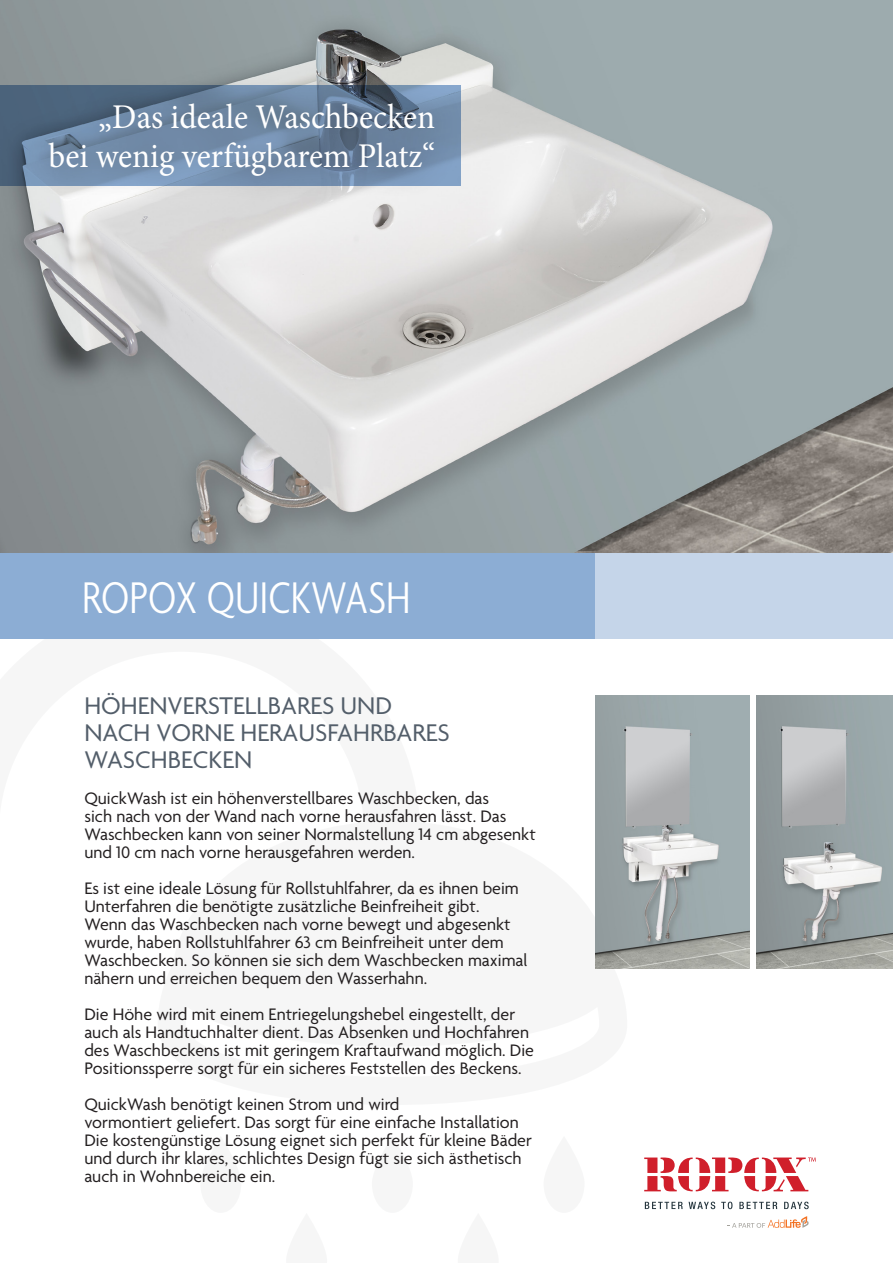
<style>
.page{position:relative;width:893px;height:1263px;background:#fff}
.page>*{position:absolute;margin:0;border:0;box-sizing:border-box;transform-origin:0 0}
.t1{font:300 condensed 48px "Agenda";color:#fff}
.t2{font:34.65px "Minion Pro";color:#fff;scale:.95 1}
.t3{font:26.1px/27px "Agenda";color:#535e6a}
.t4{font:18px/18px "Agenda";color:#231f20}
</style>
<div class="page">
<img style="left:0;top:0;width:893px;height:554px">
<div style="left:0;top:554px;width:893px;height:85px;background:#8cadd4"></div>
<div style="left:0;top:85px;width:460px;height:101px;background:#4a6179"></div>
<div style="left:20px;top:75px;width:443px;height:130px;background:#231f20;opacity:.75"></div>
<div style="left:595px;top:554px;width:298px;height:85px;background:#c5d5e9"></div>
<svg style="left:645px;top:1202px;width:38px;height:7px"></svg>
<svg style="left:689px;top:1201px;width:26px;height:8px"></svg>
<svg style="left:721px;top:1201px;width:11px;height:8px"></svg>
<svg style="left:739px;top:1202px;width:38px;height:7px"></svg>
<svg style="left:784px;top:1201px;width:25px;height:8px"></svg>
<svg style="left:644px;top:1157px;width:172px;height:34px"></svg>
<svg style="left:727px;top:1216px;width:82px;height:12px"></svg>
<img style="left:595px;top:695px;width:155px;height:273px">
<img style="left:757px;top:695px;width:136px;height:273px">
<p class="t2" style="left:98px;top:94px;width:356px">„Das ideale Waschbecken</p>
<p class="t2" style="left:48px;top:133px;width:409px">bei wenig verfügbarem Platz“</p>
<p class="t1" style="left:82px;top:571px;width:330px">ROPOX QUICKWASH</p>
<p class="t3" style="left:84px;top:694px;width:367px">HÖHENVERSTELLBARES UND<br>NACH VORNE HERAUSFAHRBARES<br>WASCHBECKEN</p>
<p class="t4" style="left:84px;top:790px;width:453px">QuickWash ist ein höhenverstellbares Waschbecken, das<br>sich nach von der Wand nach vorne herausfahren lässt. Das Waschbecken kann von seiner Normalstellung 14 cm abgesenkt und 10 cm nach vorne herausgefahren werden.</p>
<p class="t4" style="left:84px;top:880px;width:445px">Es ist eine ideale Lösung für Rollstuhlfahrer, da es ihnen beim Unterfahren die benötigte zusätzliche Beinfreiheit gibt.<br>Wenn das Waschbecken nach vorne bewegt und abgesenkt wurde, haben Rollstuhlfahrer 63 cm Beinfreiheit unter dem Waschbecken. So können sie sich dem Waschbecken maximal nähern und erreichen bequem den Wasserhahn.</p>
<p class="t4" style="left:84px;top:1006px;width:451px">Die Höhe wird mit einem Entriegelungshebel eingestellt, der auch als Handtuchhalter dient. Das Absenken und Hochfahren des Waschbeckens ist mit geringem Kraftaufwand möglich. Die Positionssperre sorgt für ein sicheres Feststellen des Beckens.</p>
<p class="t4" style="left:84px;top:1096px;width:317px">QuickWash benötigt keinen Strom und wird</p>
<p class="t4" style="left:84px;top:1114px;width:449px">vormontiert geliefert. Das sorgt für eine einfache Installation Die kostengünstige Lösung eignet sich perfekt für kleine Bäder und durch ihr klares, schlichtes Design fügt sie sich ästhetisch auch in Wohnbereiche ein.</p>
</div>
